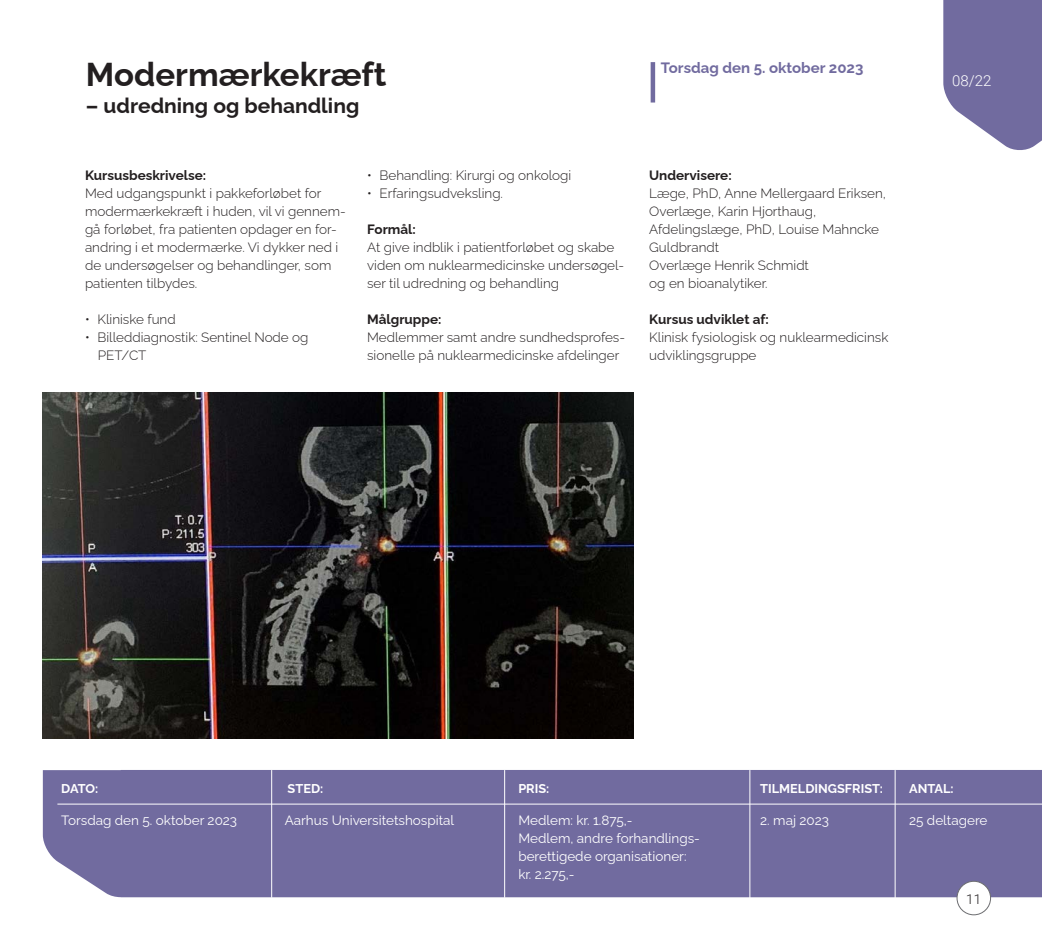
<style>
.page{position:relative;width:1042px;height:936px;background:#fff}
.page>*{position:absolute;margin:0;border:0;box-sizing:border-box;transform-origin:0 0}
.Overskrift{font:700 33px "Raleway";color:#231f20}
.Overskrift_dæk_2{font:700 21px "Raleway";color:#231f20}
.Overskrift-2{font:700 15px "Raleway";color:#716b9f}
.t1{font:300 15px "Roboto";color:#fff}
.Brødtekst{font:300 13.5px/18px "Raleway";color:#231f20}
.BOKS_info_2023{font:13.5px/18px "Raleway";color:#fff}
.Mellemrubrik{font:700 13.5px "Raleway";color:#231f20}
.t2{font:300 13.5px "Roboto";color:#231f20}
.t3{font:700 12.75px "Raleway";color:#fff}
</style>
<div class="page">
<div style="left:43px;top:770px;width:999px;height:127px;background:#716b9f"></div>
<svg style="left:943px;top:0;width:99px;height:150px;background:#837eab"></svg>
<hr style="left:57px;top:803px;width:985px;height:1px;background:#fff">
<hr style="left:271px;top:770px;width:1px;height:127px;background:#fff">
<hr style="left:504px;top:770px;width:1px;height:127px;background:#fff">
<hr style="left:895px;top:770px;width:1px;height:131px;background:#fff">
<hr style="left:749px;top:770px;width:1px;height:131px;background:#fff">
<div style="left:650px;top:62px;width:5px;height:40px;background:#716b9f"></div>
<img style="left:43px;top:393px;width:590px;height:345px">
<div style="left:957px;top:881px;width:33px;height:33px;background:#fff;border-radius:50%"></div>
<div style="left:956px;top:880px;width:35px;height:35px;border:1px solid #6c6d70;border-radius:50%"></div>
<p class="Overskrift" style="left:86px;top:48px;width:302px">Modermærkekræft</p>
<p class="Overskrift_dæk_2" style="left:86px;top:89px;width:275px">– udredning og behandling</p>
<p class="Mellemrubrik" style="left:85px;top:164px;width:123px">Kursusbeskrivelse:</p>
<p class="Brødtekst" style="left:85px;top:183px;width:262px">Med udgangspunkt i pakkeforløbet for modermærkekræft i huden, vil vi gennem&shy;gå forløbet, fra patienten opdager en for&shy;andring i et modermærke. Vi dykker ned i de undersøgelser og behandlinger, som patienten tilbydes.</p>
<p class="Brødtekst" style="left:85px;top:309px;width:92px">• Kliniske fund</p>
<p class="Brødtekst" style="left:98px;top:327px;width:212px;text-indent:-13px">• Billeddiagnostik: Sentinel Node og<br>PET/CT</p>
<p class="Brødtekst" style="left:367px;top:165px;width:206px">• Behandling: Kirurgi og onkologi</p>
<p class="Brødtekst" style="left:367px;top:183px;width:137px">• Erfaringsudveksling.</p>
<p class="Mellemrubrik" style="left:367px;top:218px;width:50px">Formål:</p>
<p class="Brødtekst" style="left:367px;top:237px;width:258px">At give indblik i patientforløbet og skabe viden om nuklearmedicinske undersøgel&shy;ser til udredning og behandling</p>
<p class="Mellemrubrik" style="left:367px;top:308px;width:76px">Målgruppe:</p>
<p class="Brødtekst" style="left:367px;top:327px;width:259px">Medlemmer samt andre sundhedsprofes&shy;sionelle på nuklearmedicinske afdelinger</p>
<p class="Overskrift-2" style="left:661px;top:56px;width:204px">Torsdag den 5. oktober 2023</p>
<p class="Mellemrubrik" style="left:649px;top:164px;width:84px">Undervisere:</p>
<p class="Brødtekst" style="left:649px;top:183px;width:238px">Læge, PhD, Anne Mellergaard Eriksen,</p>
<p class="Brødtekst" style="left:649px;top:201px;width:169px">Overlæge, Karin Hjorthaug,</p>
<p class="Brødtekst" style="left:649px;top:219px;width:231px">Afdelingslæge, PhD, Louise Mahncke<br>Guldbrandt</p>
<p class="Brødtekst" style="left:649px;top:255px;width:161px">Overlæge Henrik Schmidt</p>
<p class="Brødtekst" style="left:649px;top:273px;width:120px">og en bioanalytiker.</p>
<p class="Mellemrubrik" style="left:649px;top:308px;width:121px">Kursus udviklet af:</p>
<p class="Brødtekst" style="left:649px;top:327px;width:241px">Klinisk fysiologisk og nuklearmedicinsk udviklingsgruppe</p>
<p class="t1" style="left:952px;top:70px;width:41px">08/22</p>
<p class="t3" style="left:61px;top:778px;width:38px">DATO:</p>
<p class="t3" style="left:288px;top:778px;width:37px">STED:</p>
<p class="t3" style="left:518px;top:778px;width:33px">PRIS:</p>
<p class="t3" style="left:760px;top:778px;width:124px">TILMELDINGSFRIST:</p>
<p class="t3" style="left:909px;top:778px;width:46px">ANTAL:</p>
<p class="BOKS_info_2023" style="left:518px;top:810px;width:116px">Medlem: kr. 1.875,-</p>
<p class="BOKS_info_2023" style="left:760px;top:810px;width:70px">2. maj 2023</p>
<p class="BOKS_info_2023" style="left:518px;top:828px;width:183px">Medlem, andre forhandlings&shy;berettigede organisationer: kr. 2.275,-</p>
<p class="BOKS_info_2023" style="left:61px;top:810px;width:177px">Torsdag den 5. oktober 2023</p>
<p class="BOKS_info_2023" style="left:285px;top:810px;width:171px">Aarhus Universitetshospital</p>
<p class="BOKS_info_2023" style="left:909px;top:810px;width:80px">25 deltagere</p>
<p class="t2" style="left:966px;top:889px;width:16px">11</p>
</div>
